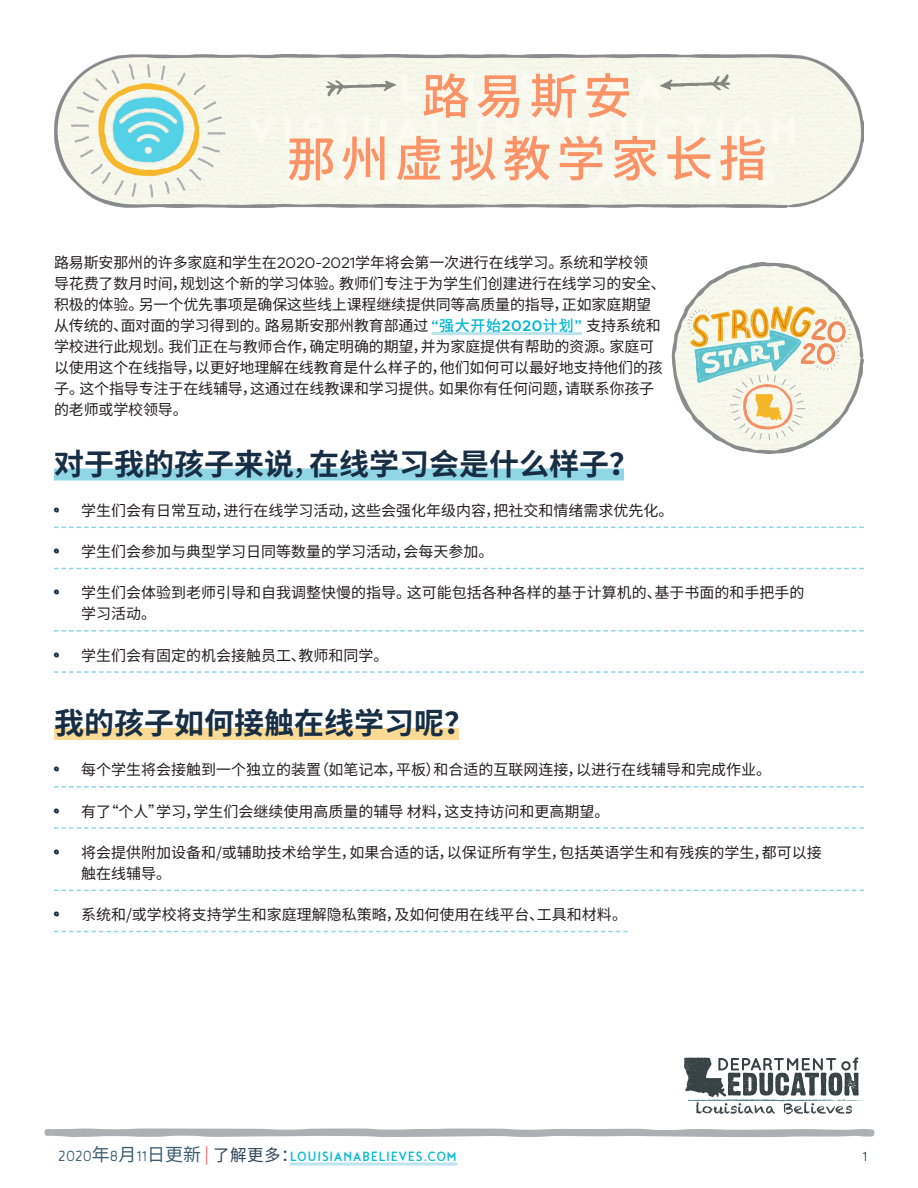
<style>
.page{position:relative;width:918px;height:1188px;background:#fff}
.page>*{position:absolute;margin:0;border:0;box-sizing:border-box;transform-origin:0 0}
.t1{font:700 30px "Noto Sans CJ Ksc";color:#172e45}
.t2{font:16.5px "Noyh A Text 2";letter-spacing:.03em;color:#0dbcd3}
.t3{font:16.5px "Noyh A Text 1";color:#2e4357}
.t4{font:15px/21px "Noto Sans CJ Ksc";color:#231f20}
.s1{font-family:"Filson Soft"}
.s2{font-family:"Filson Soft";font-weight:500;color:#00b6d0}
.s3{font-weight:500;color:#00b6d0}
.s4{font-weight:400}
.s5{font-family:"Le Osler Rough Inline";font-size:18px;color:#172e45}
.s6{font-family:"Noyh A Text 1";font-size:18px;color:#3d5d6f}
.s7{font-family:"Noto Sans CJ Ksc";font-size:18px;color:#3d5d6f}
.s8{font-family:"Noyh A Text 1";font-size:21px;color:#f27375}
.s9{font-family:"Noto Sans CJ Ksc";color:#2e4357}
</style>
<div class="page">
<svg style="left:44px;top:1128px;width:831px;height:9px;background:#bbbec0"></svg>
<svg style="left:290px;top:1162px;width:167px;height:4px"></svg>
<img style="left:55px;top:54px;width:809px;height:154px">
<hr style="left:432px;top:332px;width:150px;height:3px;background:#bde4ee">
<div style="left:54px;top:469px;width:570px;height:12px;background:#90d6e4"></div>
<svg style="left:54px;top:527px;width:810px;height:2px"></svg>
<svg style="left:54px;top:568px;width:810px;height:1px"></svg>
<svg style="left:54px;top:630px;width:810px;height:2px"></svg>
<svg style="left:54px;top:671px;width:810px;height:2px"></svg>
<div style="left:54px;top:728px;width:405px;height:12px;background:#fada94"></div>
<svg style="left:54px;top:786px;width:810px;height:2px"></svg>
<svg style="left:54px;top:827px;width:810px;height:2px"></svg>
<svg style="left:54px;top:890px;width:810px;height:1px"></svg>
<svg style="left:54px;top:931px;width:574px;height:1px"></svg>
<svg style="left:684px;top:1057px;width:180px;height:57px"></svg>
<svg style="left:325px;top:80px;width:71px;height:17px"></svg>
<svg style="left:660px;top:74px;width:71px;height:17px"></svg>
<svg style="left:672px;top:262px;width:192px;height:192px"></svg>
<img style="left:771px;top:305px;width:40px;height:32px">
<p class="t4" style="left:54px;top:252px;width:613px">路易斯安那州的许多家庭和学生在<span class="s1">2020-2021</span>学年将会第一次进行在线学习。系统和学校领导花费了数月时间，规划这个新的学习体验。教师们专注于为学生们创建进行在线学习的安全、积极的体验。另一个优先事项是确保这些线上课程继续提供同等高质量的指导，正如家庭期望从传统的、面对面的学习得到的。路易斯安那州教育部通过 <span class="s2">“</span><span class="s3">强大开始</span><span class="s2">2020</span><span class="s3">计划</span><span class="s2">”</span> 支持系统和学校进行此规划。我们正在与教师合作，确定明确的期望，并为家庭提供有帮助的资源。家庭可以使用这个在线指导，以更好地理解在线教育是什么样子的，他们如何可以最好地支持他们的孩子。这个指导专注于在线辅导，这通过在线教课和学习提供。如果你有任何问题，请联系你孩子的老师或学校领导。</p>
<p class="t1" style="left:54px;top:447px;width:586px">对于我的孩子来说<span class="s4">，</span>在线学习会是什么样子？</p>
<p class="t4" style="left:54px;top:500px;width:621px"><span class="s5">•</span> 学生们会有日常互动，进行在线学习活动，这些会强化年级内容，把社交和情绪需求优先化。</p>
<p class="t4" style="left:54px;top:541px;width:441px"><span class="s5">•</span> 学生们会参加与典型学习日同等数量的学习活动，会每天参加。</p>
<p class="t4" style="left:81px;top:583px;width:725px;text-indent:-27px"><span class="s5">•</span> 学生们会体验到老师引导和自我调整快慢的指导。这可能包括各种各样的基于计算机的、基于书面的和手把手的学习活动。</p>
<p class="t4" style="left:54px;top:645px;width:336px"><span class="s5">•</span> 学生们会有固定的机会接触员工、教师和同学。</p>
<p class="t1" style="left:54px;top:706px;width:421px">我的孩子如何接触在线学习呢？</p>
<p class="t4" style="left:54px;top:760px;width:719px"><span class="s5">•</span> 每个学生将会接触到一个独立的装置（如笔记本，平板）和合适的互联网连接，以进行在线辅导和完成作业。</p>
<p class="t4" style="left:54px;top:801px;width:557px"><span class="s5">•</span> 有了“个人”学习，学生们会继续使用高质量的辅导 材料，这支持访问和更高期望。</p>
<p class="t4" style="left:81px;top:842px;width:742px;text-indent:-27px"><span class="s5">•</span> 将会提供附加设备和/或辅助技术给学生，如果合适的话，以保证所有学生，包括英语学生和有残疾的学生，都可以接触在线辅导。</p>
<p class="t4" style="left:54px;top:904px;width:575px"><span class="s5">•</span> 系统和/或学校将支持学生和家庭理解隐私策略，及如何使用在线平台、工具和材料。</p>
<p class="t2" style="left:58px;top:1147px;width:401px"><span class="s6">2020</span><span class="s7">年</span><span class="s6">8</span><span class="s7">月</span><span class="s6">11</span><span class="s7">日更新</span> <span class="s8">|</span> <span class="s9">了解更多：</span>LOUISIANABELIEVES.COM</p>
<p class="t3" style="left:863px;top:1147px;width:6px">1</p>
</div>
